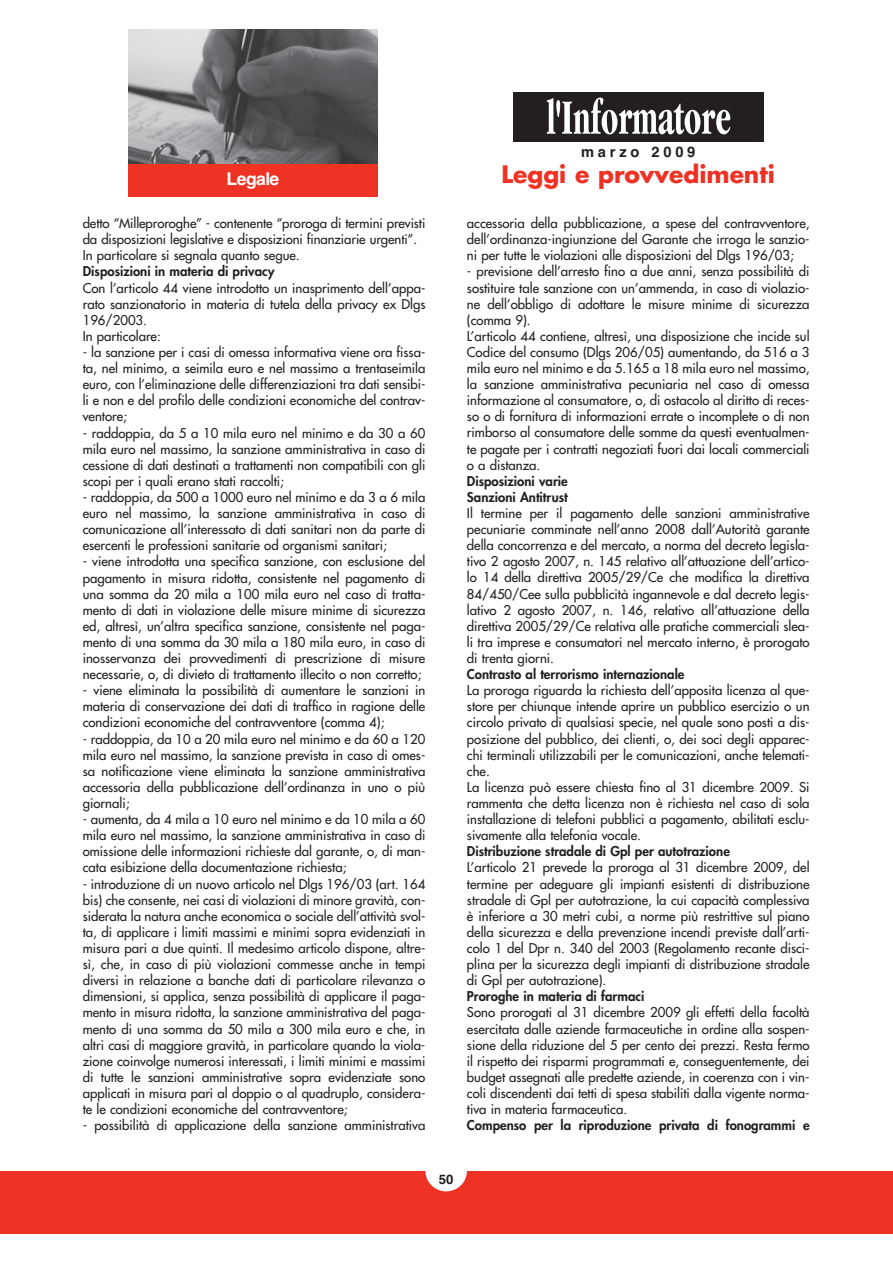
<style>
.page{position:relative;width:893px;height:1263px;background:#fff}
.page>*{position:absolute;margin:0;border:0;box-sizing:border-box;transform-origin:0 0}
.t1{font:700 23.4px "Futura";color:#ee3224}
.t2{font:700 17.55px "Helvetica";letter-spacing:-.035em;color:#fff}
.t3{font:700 14.7px "Helvetica";letter-spacing:.26em;color:#231f20}
.t4{font:13.2px/16px "Futura";color:#231f20;text-align:justify}
.t5{font:800 13.2px/16px "Futura";color:#231f20}
.t6{font:700 13.2px "Helvetica";color:#231f20}
</style>
<div class="page">
<div style="left:0;top:1171px;width:892px;height:62px;background:#ee3224"></div>
<div style="left:425px;top:1150px;width:42px;height:41px;background:#fff;border-radius:50%"></div>
<div style="left:128px;top:164px;width:249px;height:32px;background:#ee3224"></div>
<img style="left:128px;top:29px;width:249px;height:135px">
<div style="left:513px;top:92px;width:250px;height:49px;background:#231f20"></div>
<svg style="left:546px;top:98px;width:184px;height:36px"></svg>
<h2 class="t2" style="left:227px;top:172px;width:54px">Legale</h2>
<p class="t4" style="left:83px;top:216px;width:344px;text-align:left">detto “Milleproroghe” - contenente “proroga di termini previsti da disposizioni legislative e disposizioni finanziarie urgenti”.<br>In particolare si segnala quanto segue.</p>
<p class="t5" style="left:83px;top:265px;width:193px">Disposizioni in materia di privacy</p>
<p class="t4" style="left:83px;top:281px;width:344px;text-align:left">Con l’articolo 44 viene introdotto un inasprimento dell’appa&shy;rato sanzionatorio in materia di tutela della privacy ex Dlgs 196/2003.<br>In particolare:</p>
<p class="t4" style="left:83px;top:345px;width:344px">- la sanzione per i casi di omessa informativa viene ora fissa&shy;ta, nel minimo, a seimila euro e nel massimo a trentaseimila euro, con l’eliminazione delle differenziazioni tra dati sensibi&shy;li e non e del profilo delle condizioni economiche del contrav&shy;ventore;</p>
<p class="t4" style="left:83px;top:426px;width:344px">- raddoppia, da 5 a 10 mila euro nel minimo e da 30 a 60 mila euro nel massimo, la sanzione amministrativa in caso di cessione di dati destinati a trattamenti non compatibili con gli scopi per i quali erano stati raccolti;</p>
<p class="t4" style="left:83px;top:490px;width:344px">- raddoppia, da 500 a 1000 euro nel minimo e da 3 a 6 mila euro nel massimo, la sanzione amministrativa in caso di comunicazione all’interessato di dati sanitari non da parte di esercenti le professioni sanitarie od organismi sanitari;</p>
<p class="t4" style="left:83px;top:554px;width:344px">- viene introdotta una specifica sanzione, con esclusione del pagamento in misura ridotta, consistente nel pagamento di una somma da 20 mila a 100 mila euro nel caso di tratta&shy;mento di dati in violazione delle misure minime di sicurezza ed, altresì, un’altra specifica sanzione, consistente nel paga&shy;mento di una somma da 30 mila a 180 mila euro, in caso di inosservanza dei provvedimenti di prescrizione di misure necessarie, o, di divieto di trattamento illecito o non corretto;</p>
<p class="t4" style="left:83px;top:683px;width:344px">- viene eliminata la possibilità di aumentare le sanzioni in materia di conservazione dei dati di traffico in ragione delle condizioni economiche del contravventore (comma 4);</p>
<p class="t4" style="left:83px;top:732px;width:344px">- raddoppia, da 10 a 20 mila euro nel minimo e da 60 a 120 mila euro nel massimo, la sanzione prevista in caso di omes&shy;sa notificazione viene eliminata la sanzione amministrativa accessoria della pubblicazione dell’ordinanza in uno o più giornali;</p>
<p class="t4" style="left:83px;top:812px;width:344px">- aumenta, da 4 mila a 10 euro nel minimo e da 10 mila a 60 mila euro nel massimo, la sanzione amministrativa in caso di omissione delle informazioni richieste dal garante, o, di man&shy;cata esibizione della documentazione richiesta;</p>
<p class="t4" style="left:83px;top:877px;width:344px">- introduzione di un nuovo articolo nel Dlgs 196/03 (art. 164 bis) che consente, nei casi di violazioni di minore gravità, con&shy;siderata la natura anche economica o sociale dell’attività svol&shy;ta, di applicare i limiti massimi e minimi sopra evidenziati in misura pari a due quinti. Il medesimo articolo dispone, altre&shy;sì, che, in caso di più violazioni commesse anche in tempi diversi in relazione a banche dati di particolare rilevanza o dimensioni, si applica, senza possibilità di applicare il paga&shy;mento in misura ridotta, la sanzione amministrativa del paga&shy;mento di una somma da 50 mila a 300 mila euro e che, in altri casi di maggiore gravità, in particolare quando la viola&shy;zione coinvolge numerosi interessati, i limiti minimi e massimi di tutte le sanzioni amministrative sopra evidenziate sono applicati in misura pari al doppio o al quadruplo, considera&shy;te le condizioni economiche del contravventore;</p>
<p class="t4" style="left:83px;top:1118px;width:344px">- possibilità di applicazione della sanzione amministrativa</p>
<p class="t3" style="left:581px;top:147px;width:116px">marzo 2009</p>
<h1 class="t1" style="left:501px;top:164px;width:275px">Leggi e provvedimenti</h1>
<p class="t4" style="left:467px;top:216px;width:344px">accessoria della pubblicazione, a spese del contravventore, dell’ordinanza-ingiunzione del Garante che irroga le sanzio&shy;ni per tutte le violazioni alle disposizioni del Dlgs 196/03;</p>
<p class="t4" style="left:467px;top:264px;width:344px;text-align:left">- previsione dell’arresto fino a due anni, senza possibilità di sostituire tale sanzione con un’ammenda, in caso di violazio&shy;ne dell’obbligo di adottare le misure minime di sicurezza (comma 9).<br>L’articolo 44 contiene, altresì, una disposizione che incide sul Codice del consumo (Dlgs 206/05) aumentando, da 516 a 3 mila euro nel minimo e da 5.165 a 18 mila euro nel massimo, la sanzione amministrativa pecuniaria nel caso di omessa informazione al consumatore, o, di ostacolo al diritto di reces&shy;so o di fornitura di informazioni errate o incomplete o di non rimborso al consumatore delle somme da questi eventualmen&shy;te pagate per i contratti negoziati fuori dai locali commerciali o a distanza.</p>
<p class="t5" style="left:467px;top:474px;width:102px">Disposizioni varie<br>Sanzioni Antitrust</p>
<p class="t4" style="left:467px;top:506px;width:344px">Il termine per il pagamento delle sanzioni amministrative pecuniarie comminate nell’anno 2008 dall’Autorità garante della concorrenza e del mercato, a norma del decreto legisla&shy;tivo 2 agosto 2007, n. 145 relativo all’attuazione dell’artico&shy;lo 14 della direttiva 2005/29/Ce che modifica la direttiva 84/450/Cee sulla pubblicità ingannevole e dal decreto legis&shy;lativo 2 agosto 2007, n. 146, relativo all’attuazione della direttiva 2005/29/Ce relativa alle pratiche commerciali slea&shy;li tra imprese e consumatori nel mercato interno, è prorogato di trenta giorni.</p>
<p class="t5" style="left:467px;top:667px;width:219px">Contrasto al terrorismo internazionale</p>
<p class="t4" style="left:467px;top:683px;width:344px;text-align:left">La proroga riguarda la richiesta dell’apposita licenza al que&shy;store per chiunque intende aprire un pubblico esercizio o un circolo privato di qualsiasi specie, nel quale sono posti a dis&shy;posizione del pubblico, dei clienti, o, dei soci degli apparec&shy;chi terminali utilizzabili per le comunicazioni, anche telemati&shy;che.<br>La licenza può essere chiesta fino al 31 dicembre 2009. Si rammenta che detta licenza non è richiesta nel caso di sola installazione di telefoni pubblici a pagamento, abilitati esclu&shy;sivamente alla telefonia vocale.</p>
<p class="t5" style="left:467px;top:844px;width:264px">Distribuzione stradale di Gpl per autotrazione</p>
<p class="t4" style="left:467px;top:860px;width:344px">L’articolo 21 prevede la proroga al 31 dicembre 2009, del termine per adeguare gli impianti esistenti di distribuzione stradale di Gpl per autotrazione, la cui capacità complessiva è inferiore a 30 metri cubi, a norme più restrittive sul piano della sicurezza e della prevenzione incendi previste dall’arti&shy;colo 1 del Dpr n. 340 del 2003 (Regolamento recante disci&shy;plina per la sicurezza degli impianti di distribuzione stradale di Gpl per autotrazione).</p>
<p class="t5" style="left:467px;top:989px;width:179px">Proroghe in materia di farmaci</p>
<p class="t4" style="left:467px;top:1005px;width:344px">Sono prorogati al 31 dicembre 2009 gli effetti della facoltà esercitata dalle aziende farmaceutiche in ordine alla sospen&shy;sione della riduzione del 5 per cento dei prezzi. Resta fermo il rispetto dei risparmi programmati e, conseguentemente, dei budget assegnati alle predette aziende, in coerenza con i vin&shy;coli discendenti dai tetti di spesa stabiliti dalla vigente norma&shy;tiva in materia farmaceutica.</p>
<p class="t5" style="left:467px;top:1118px;width:344px">Compenso per la riproduzione privata di fonogrammi e</p>
<p class="t6" style="left:439px;top:1174px;width:16px">50</p>
</div>
